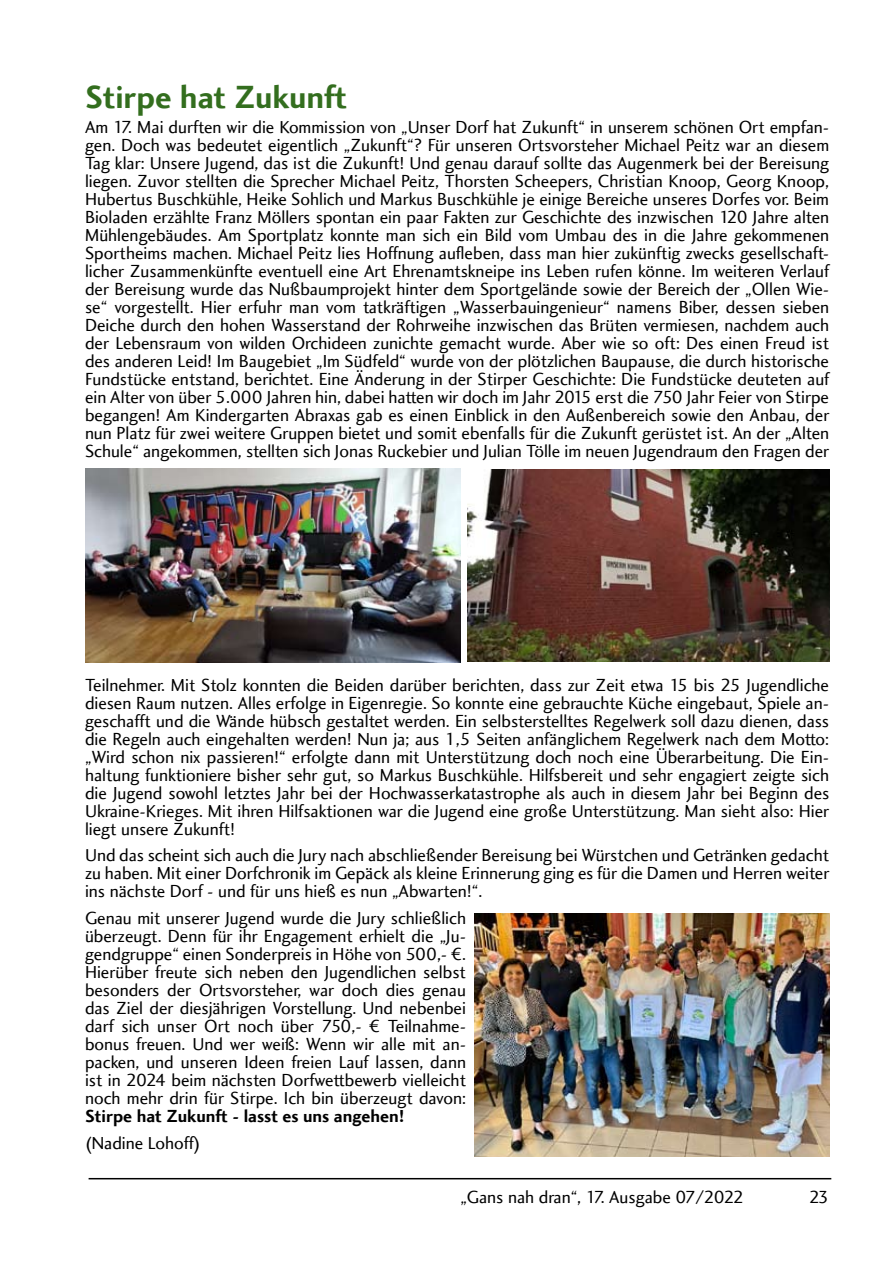
<style>
.page{position:relative;width:893px;height:1263px;background:#fff}
.page>*{position:absolute;margin:0;border:0;box-sizing:border-box;transform-origin:0 0}
.t1{font:33px "Charlotte Sans Bold Plain";color:#336e1e}
.t2{font:18px/18px "Charlotte Sans Book Plain";color:#000;text-align:justify}
.t3{font:18px "Charlotte Sans Bold Plain";color:#000}
</style>
<div class="page">
<hr style="left:89px;top:1178px;width:742px;height:1px;background:#000">
<img style="left:85px;top:469px;width:375px;height:193px">
<img style="left:468px;top:470px;width:361px;height:191px">
<img style="left:475px;top:913px;width:354px;height:244px">
<h1 class="t1" style="left:85px;top:78px;width:263px">Stirpe hat Zukunft</h1>
<p class="t2" style="left:85px;top:118px;width:746px">Am 17. Mai durften wir die Kommission von „Unser Dorf hat Zukunft“ in unserem schönen Ort empfan&shy;gen. Doch was bedeutet eigentlich „Zukunft“? Für unseren Ortsvorsteher Michael Peitz war an diesem Tag klar: Unsere Jugend, das ist die Zukunft! Und genau darauf sollte das Augenmerk bei der Bereisung liegen. Zuvor stellten die Sprecher Michael Peitz, Thorsten Scheepers, Christian Knoop, Georg Knoop, Hubertus Buschkühle, Heike Sohlich und Markus Buschkühle je einige Bereiche unseres Dorfes vor. Beim Bioladen erzählte Franz Möllers spontan ein paar Fakten zur Geschichte des inzwischen 120 Jahre alten Mühlengebäudes. Am Sportplatz konnte man sich ein Bild vom Umbau des in die Jahre gekommenen Sportheims machen. Michael Peitz lies Hoffnung aufleben, dass man hier zukünftig zwecks gesellschaft&shy;licher Zusammenkünfte eventuell eine Art Ehrenamtskneipe ins Leben rufen könne. Im weiteren Verlauf der Bereisung wurde das Nußbaumprojekt hinter dem Sportgelände sowie der Bereich der „Ollen Wie&shy;se“ vorgestellt. Hier erfuhr man vom tatkräftigen „Wasserbauingenieur“ namens Biber, dessen sieben Deiche durch den hohen Wasserstand der Rohrweihe inzwischen das Brüten vermiesen, nachdem auch der Lebensraum von wilden Orchideen zunichte gemacht wurde. Aber wie so oft: Des einen Freud ist des anderen Leid! Im Baugebiet „Im Südfeld“ wurde von der plötzlichen Baupause, die durch historische Fundstücke entstand, berichtet. Eine Änderung in der Stirper Geschichte: Die Fundstücke deuteten auf ein Alter von über 5.000 Jahren hin, dabei hatten wir doch im Jahr 2015 erst die 750 Jahr Feier von Stirpe begangen! Am Kindergarten Abraxas gab es einen Einblick in den Außenbereich sowie den Anbau, der nun Platz für zwei weitere Gruppen bietet und somit ebenfalls für die Zukunft gerüstet ist. An der „Alten Schule“ angekommen, stellten sich Jonas Ruckebier und Julian Tölle im neuen Jugendraum den Fragen der</p>
<p class="t2" style="left:85px;top:676px;width:746px">Teilnehmer. Mit Stolz konnten die Beiden darüber berichten, dass zur Zeit etwa 15 bis 25 Jugendliche diesen Raum nutzen. Alles erfolge in Eigenregie. So konnte eine gebrauchte Küche eingebaut, Spiele an&shy;geschafft und die Wände hübsch gestaltet werden. Ein selbsterstelltes Regelwerk soll dazu dienen, dass die Regeln auch eingehalten werden! Nun ja; aus 1,5 Seiten anfänglichem Regelwerk nach dem Motto: „Wird schon nix passieren!“ erfolgte dann mit Unterstützung doch noch eine Überarbeitung. Die Ein&shy;haltung funktioniere bisher sehr gut, so Markus Buschkühle. Hilfsbereit und sehr engagiert zeigte sich die Jugend sowohl letztes Jahr bei der Hochwasserkatastrophe als auch in diesem Jahr bei Beginn des Ukraine-Krieges. Mit ihren Hilfsaktionen war die Jugend eine große Unterstützung. Man sieht also: Hier liegt unsere Zukunft!</p>
<p class="t2" style="left:85px;top:847px;width:746px">Und das scheint sich auch die Jury nach abschließender Bereisung bei Würstchen und Getränken gedacht zu haben. Mit einer Dorfchronik im Gepäck als kleine Erinnerung ging es für die Damen und Herren weiter ins nächste Dorf - und für uns hieß es nun „Abwarten!“.</p>
<p class="t2" style="left:85px;top:909px;width:383px">Genau mit unserer Jugend wurde die Jury schließlich überzeugt. Denn für ihr Engagement erhielt die „Ju&shy;gendgruppe“ einen Sonderpreis in Höhe von 500,- €.<br>Hierüber freute sich neben den Jugendlichen selbst besonders der Ortsvorsteher, war doch dies genau das Ziel der diesjährigen Vorstellung. Und nebenbei darf sich unser Ort noch über 750,- € Teilnahme&shy;bonus freuen. Und wer weiß: Wenn wir alle mit an&shy;packen, und unseren Ideen freien Lauf lassen, dann ist in 2024 beim nächsten Dorfwettbewerb vielleicht noch mehr drin für Stirpe. Ich bin überzeugt davon:</p>
<p class="t3" style="left:85px;top:1105px;width:321px">Stirpe hat Zukunft - lasst es uns angehen!</p>
<p class="t2" style="left:85px;top:1134px;width:117px">(Nadine Lohoff)</p>
<p class="t2" style="left:460px;top:1189px;width:285px">„Gans nah dran“, 17. Ausgabe 07/2022</p>
<p class="t2" style="left:809px;top:1189px;width:22px">23</p>
</div>
